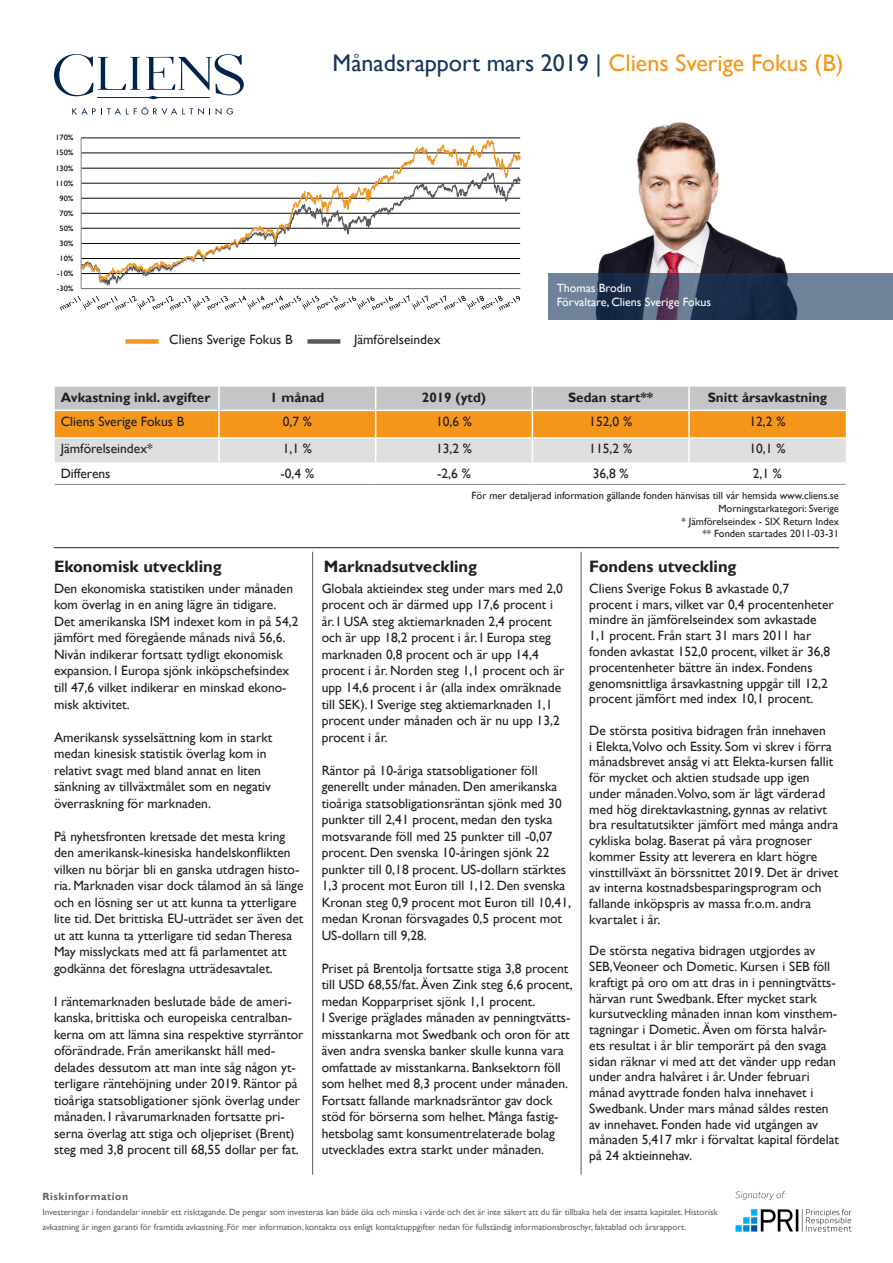
<style>
.page{position:relative;width:893px;height:1263px;background:#fff}
.page>*{position:absolute;margin:0;border:0;box-sizing:border-box;transform-origin:0 0}
.t1{font:24px "Gill Sans";color:#17365d}
.t2{font:700 16.5px "Gill Sans";color:#231f20}
.t3{font:13.5px/16.5px "Gill Sans";color:#231f20}
.t4{font:700 13.5px "Gill Sans";color:#231f20}
.t5{font:12px "Gill Sans";color:#fff}
.t6{font:10.5px/12.6px "Gill Sans";color:#231f20;text-align:right}
.t7{font:700 10.5px "Gill Sans";letter-spacing:.05em;color:#636366}
.t8{font:9px/15px "Gill Sans";color:#636366}
.t9{font:7.8px "Gill Sans";color:#000;scale:1.08 1}
.s1{color:#f4961a}
</style>
<div class="page">
<hr style="left:81px;top:288px;width:439px;height:1px;background:#868686">
<svg style="left:81px;top:138px;width:439px;height:149px"></svg>
<svg style="left:60px;top:295px;width:460px;height:16px"></svg>
<svg style="left:55px;top:387px;width:791px;height:75px;background:#debd91"></svg>
<hr style="left:55px;top:437px;width:164px;height:2px;background:#fff">
<hr style="left:219px;top:437px;width:157px;height:2px;background:#fff">
<hr style="left:376px;top:437px;width:156px;height:2px;background:#fff">
<hr style="left:532px;top:437px;width:157px;height:2px;background:#fff">
<hr style="left:689px;top:437px;width:157px;height:2px;background:#fff">
<hr style="left:55px;top:484px;width:164px;height:1px;background:#8b8b8b">
<hr style="left:219px;top:484px;width:157px;height:1px;background:#8b8b8b">
<hr style="left:376px;top:484px;width:156px;height:1px;background:#8b8b8b">
<hr style="left:532px;top:484px;width:157px;height:1px;background:#8b8b8b">
<hr style="left:689px;top:484px;width:157px;height:1px;background:#8b8b8b">
<svg style="left:54px;top:54px;width:190px;height:45px"></svg>
<svg style="left:72px;top:107px;width:138px;height:8px"></svg>
<svg style="left:216px;top:108px;width:5px;height:7px"></svg>
<svg style="left:227px;top:108px;width:6px;height:7px"></svg>
<hr style="left:97px;top:97px;width:113px;height:1px;background:#00254c">
<div style="left:126px;top:339px;width:32px;height:5px;background:#f4961a"></div>
<div style="left:307px;top:339px;width:33px;height:5px;background:#595959"></div>
<img style="left:598px;top:122px;width:189px;height:151px">
<svg style="left:549px;top:273px;width:344px;height:47px;background:#475872"></svg>
<hr style="left:312px;top:552px;width:1px;height:623px;background:#595959">
<hr style="left:581px;top:552px;width:1px;height:623px;background:#595959">
<hr style="left:54px;top:547px;width:785px;height:1px;background:#231f20">
<img style="left:735px;top:1190px;width:117px;height:41px">
<p class="t9" style="left:55px;top:133px;width:18px">170%</p>
<p class="t9" style="left:55px;top:148px;width:18px">150%</p>
<p class="t9" style="left:55px;top:163px;width:18px">130%</p>
<p class="t9" style="left:55px;top:178px;width:18px">110%</p>
<p class="t9" style="left:60px;top:193px;width:14px">90%</p>
<p class="t9" style="left:60px;top:209px;width:14px">70%</p>
<p class="t9" style="left:60px;top:224px;width:14px">50%</p>
<p class="t9" style="left:60px;top:239px;width:14px">30%</p>
<p class="t9" style="left:60px;top:254px;width:14px">10%</p>
<p class="t9" style="left:57px;top:269px;width:17px">-10%</p>
<p class="t9" style="left:57px;top:284px;width:17px">-30%</p>
<p class="t1" style="left:333px;top:49px;width:512px">Månadsrapport mars 2019 | <span class="s1">Cliens Sverige Fokus (B)</span></p>
<p class="t3" style="left:169px;top:332px;width:125px">Cliens Sverige Fokus B</p>
<p class="t3" style="left:354px;top:332px;width:88px">Jämförelseindex</p>
<p class="t5" style="left:557px;top:281px;width:76px">Thomas Brodin</p>
<p class="t5" style="left:557px;top:295px;width:156px">Förvaltare, Cliens Sverige Fokus</p>
<p class="t4" style="left:61px;top:389px;width:151px">Avkastning inkl. avgifter</p>
<p class="t4" style="left:270px;top:389px;width:56px">1 månad</p>
<p class="t4" style="left:422px;top:389px;width:66px">2019 (ytd)</p>
<p class="t4" style="left:568px;top:389px;width:87px">Sedan start**</p>
<p class="t4" style="left:708px;top:389px;width:121px">Snitt årsavkastning</p>
<p class="t3" style="left:61px;top:413px;width:125px">Cliens Sverige Fokus B</p>
<p class="t3" style="left:283px;top:413px;width:31px">0,7 %</p>
<p class="t3" style="left:436px;top:413px;width:38px">10,6 %</p>
<p class="t3" style="left:589px;top:413px;width:44px">152,0 %</p>
<p class="t3" style="left:749px;top:413px;width:38px">12,2 %</p>
<p class="t3" style="left:61px;top:441px;width:93px">Jämförelseindex*</p>
<p class="t3" style="left:283px;top:441px;width:31px">1,1 %</p>
<p class="t3" style="left:436px;top:441px;width:38px">13,2 %</p>
<p class="t3" style="left:589px;top:441px;width:44px">115,2 %</p>
<p class="t3" style="left:749px;top:441px;width:38px">10,1 %</p>
<p class="t3" style="left:61px;top:466px;width:51px">Differens</p>
<p class="t3" style="left:280px;top:466px;width:35px">-0,4 %</p>
<p class="t3" style="left:437px;top:466px;width:35px">-2,6 %</p>
<p class="t3" style="left:593px;top:466px;width:38px">36,8 %</p>
<p class="t3" style="left:753px;top:466px;width:31px">2,1 %</p>
<p class="t6" style="left:472px;top:490px;width:369px">För mer detaljerad information gällande fonden hänvisas till vår hemsida www.cliens.se<br>Morningstarkategori: Sverige</p>
<p class="t6" style="left:682px;top:515px;width:159px">* Jämförelseindex - SIX Return Index ** Fonden startades 2011-03-31</p>
<p class="t2" style="left:54px;top:556px;width:169px">Ekonomisk utveckling</p>
<p class="t2" style="left:324px;top:556px;width:155px">Marknadsutveckling</p>
<p class="t2" style="left:589px;top:556px;width:149px">Fondens utveckling</p>
<p class="t3" style="left:54px;top:580px;width:246px">Den ekonomiska statistiken under månaden kom överlag in en aning lägre än tidigare.<br>Det amerikanska ISM indexet kom in på 54,2 jämfört med föregående månads nivå 56,6.<br>Nivån indikerar fortsatt tydligt ekonomisk expansion. I Europa sjönk inköpschefsindex till 47,6 vilket indikerar en minskad ekono&shy;misk aktivitet.</p>
<p class="t3" style="left:54px;top:729px;width:220px">Amerikansk sysselsättning kom in starkt medan kinesisk statistik överlag kom in relativt svagt med bland annat en liten sänkning av tillväxtmålet som en negativ överraskning för marknaden.</p>
<p class="t3" style="left:54px;top:828px;width:251px">På nyhetsfronten kretsade det mesta kring den amerikansk-kinesiska handelskonflikten vilken nu börjar bli en ganska utdragen histo&shy;ria. Marknaden visar dock tålamod än så länge och en lösning ser ut att kunna ta ytterligare lite tid. Det brittiska EU-utträdet ser även det ut att kunna ta ytterligare tid sedan Theresa May misslyckats med att få parlamentet att godkänna det föreslagna utträdesavtalet.</p>
<p class="t3" style="left:54px;top:993px;width:251px">I räntemarknaden beslutade både de ameri&shy;kanska, brittiska och europeiska centralban&shy;kerna om att lämna sina respektive styrräntor oförändrade. Från amerikanskt håll med&shy;delades dessutom att man inte såg någon yt&shy;terligare räntehöjning under 2019. Räntor på tioåriga statsobligationer sjönk överlag under månaden. I råvarumarknaden fortsatte pri&shy;serna överlag att stiga och oljepriset (Brent) steg med 3,8 procent till 68,55 dollar per fat.</p>
<p class="t3" style="left:322px;top:580px;width:244px">Globala aktieindex steg under mars med 2,0 procent och är därmed upp 17,6 procent i år. I USA steg aktiemarknaden 2,4 procent och är upp 18,2 procent i år. I Europa steg marknaden 0,8 procent och är upp 14,4 procent i år. Norden steg 1,1 procent och är upp 14,6 procent i år (alla index omräknade till SEK). I Sverige steg aktiemarknaden 1,1 procent under månaden och är nu upp 13,2 procent i år.</p>
<p class="t3" style="left:322px;top:762px;width:251px">Räntor på 10-åriga statsobligationer föll generellt under månaden. Den amerikanska tioåriga statsobligationsräntan sjönk med 30 punkter till 2,41 procent, medan den tyska motsvarande föll med 25 punkter till -0,07 procent. Den svenska 10-åringen sjönk 22 punkter till 0,18 procent. US-dollarn stärktes 1,3 procent mot Euron till 1,12. Den svenska Kronan steg 0,9 procent mot Euron till 10,41, medan Kronan försvagades 0,5 procent mot US-dollarn till 9,28.</p>
<p class="t3" style="left:322px;top:960px;width:252px">Priset på Brentolja fortsatte stiga 3,8 procent till USD 68,55/fat. Även Zink steg 6,6 procent, medan Kopparpriset sjönk 1,1 procent.</p>
<p class="t3" style="left:322px;top:1009px;width:250px">I Sverige präglades månaden av penningtvätts&shy;misstankarna mot Swedbank och oron för att även andra svenska banker skulle kunna vara omfattade av misstankarna. Banksektorn föll som helhet med 8,3 procent under månaden.<br>Fortsatt fallande marknadsräntor gav dock stöd för börserna som helhet. Många fastig&shy;hetsbolag samt konsumentrelaterade bolag utvecklades extra starkt under månaden.</p>
<p class="t3" style="left:589px;top:581px;width:246px;line-height:15.8px">Cliens Sverige Fokus B avkastade 0,7 procent i mars, vilket var 0,4 procentenheter mindre än jämförelseindex som avkastade 1,1 procent. Från start 31 mars 2011 har fonden avkastat 152,0 procent, vilket är 36,8 procentenheter bättre än index. Fondens genomsnittliga årsavkastning uppgår till 12,2 procent jämfört med index 10,1 procent.</p>
<p class="t3" style="left:589px;top:722px;width:250px;line-height:15.8px">De största positiva bidragen från innehaven<br>i Elekta,Volvo och Essity. Som vi skrev i förra månadsbrevet ansåg vi att Elekta-kursen fallit för mycket och aktien studsade upp igen under månaden.Volvo, som är lågt värderad med hög direktavkastning, gynnas av relativt bra resultatutsikter jämfört med många andra cykliska bolag. Baserat på våra prognoser kommer Essity att leverera en klart högre vinsttillväxt än börssnittet 2019. Det är drivet av interna kostnadsbesparingsprogram och fallande inköpspris av massa fr.o.m. andra kvartalet i år.</p>
<p class="t3" style="left:589px;top:943px;width:251px;line-height:15.8px">De största negativa bidragen utgjordes av SEB,Veoneer och Dometic. Kursen i SEB föll kraftigt på oro om att dras in i penningtvätts&shy;härvan runt Swedbank. Efter mycket stark kursutveckling månaden innan kom vinsthem&shy;tagningar i Dometic. Även om första halvår&shy;ets resultat i år blir temporärt på den svaga sidan räknar vi med att det vänder upp redan under andra halvåret i år. Under februari månad avyttrade fonden halva innehavet i Swedbank. Under mars månad såldes resten av innehavet. Fonden hade vid utgången av månaden 5,417 mkr i förvaltat kapital fördelat på 24 aktieinnehav.</p>
<p class="t7" style="left:43px;top:1190px;width:87px">Riskinformation</p>
<p class="t8" style="left:43px;top:1205px;width:677px">Investeringar i fondandelar innebär ett risktagande. De pengar som investeras kan både öka och minska i värde och det är inte säkert att du får tillbaka hela det insatta kapitalet. Historisk avkastning är ingen garanti för framtida avkastning. För mer information, kontakta oss enligt kontaktuppgifter nedan för fullständig informationsbroschyr, faktablad och årsrapport.</p>
</div>
